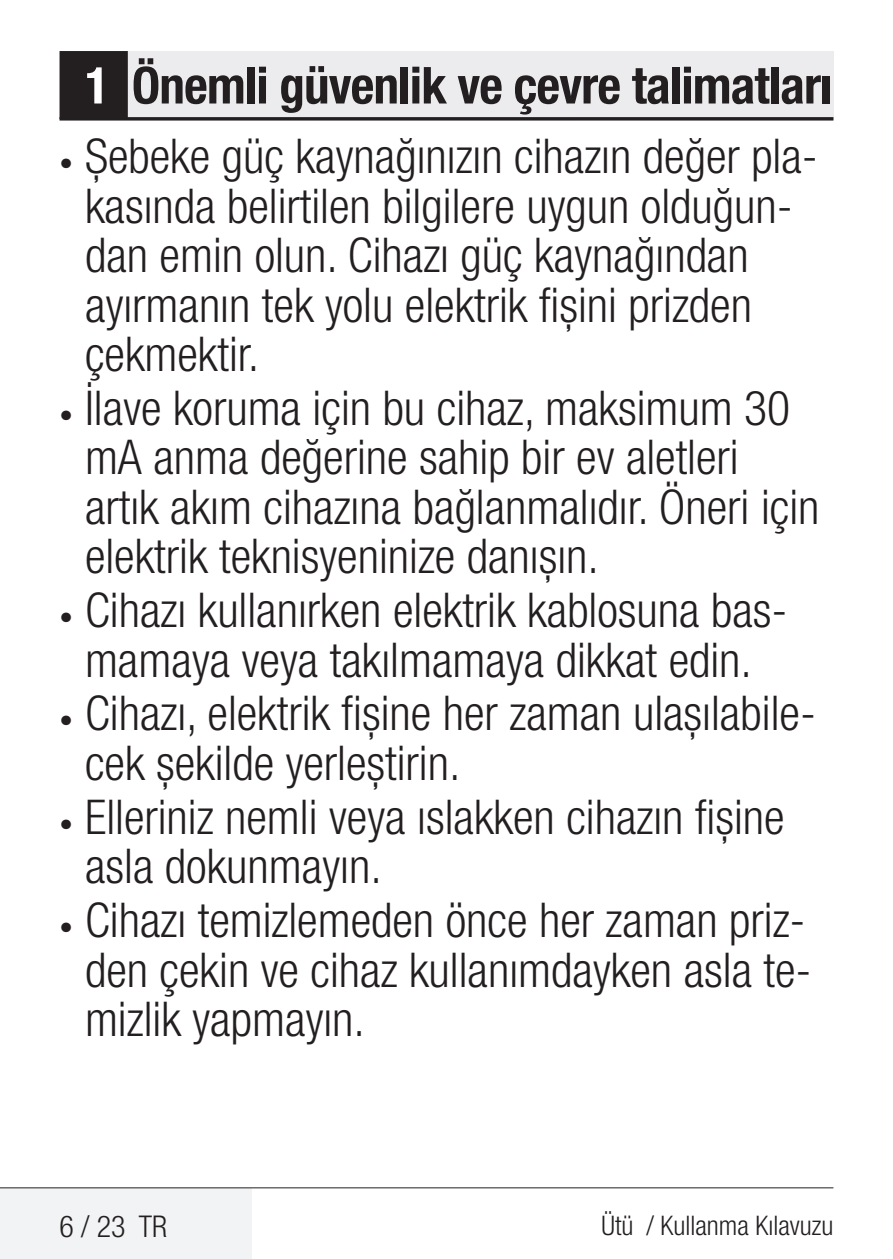
<style>
.page{position:relative;width:893px;height:1259px;background:#fff}
.page>*{position:absolute;margin:0;border:0;box-sizing:border-box;transform-origin:0 0}
.t1{font:700 condensed 51px "Helvetica Neue LT Pro";letter-spacing:-.015em;color:#231f20}
.t2{font:300 condensed 48px/49.5px "Helvetica Neue LT Pro";color:#231f20}
.t3{font:300 condensed 30px "Helvetica Neue LT Pro";color:#231f20}
.t4{font:300 condensed 27px "Helvetica Neue LT Pro";color:#231f20}
.s1{color:#fff}
.s2{font-weight:700;font-size:27px}
</style>
<div class="page">
<div style="left:60px;top:51px;width:773px;height:68px;background:#ececee"></div>
<hr style="left:60px;top:117px;width:773px;height:3px;background:#231f20">
<div style="left:61px;top:53px;width:65px;height:65px;background:#231f20"></div>
<div style="left:60px;top:51px;width:68px;height:68px;border:3px solid #231f20"></div>
<div style="left:0;top:1188px;width:252px;height:71px;background:#f2f3f4"></div>
<hr style="left:0;top:1187px;width:833px;height:1px;background:#231f20">
<p class="t1" style="left:85px;top:54px;width:749px"><span class="s1">1</span> Önemli güvenlik ve çevre talimatları</p>
<p class="t2" style="left:85px;top:131px;width:734px;text-indent:-26px"><span class="s2">•</span> Şebeke güç kaynağınızın cihazın değer pla&shy;kasında belirtilen bilgilere uygun olduğun&shy;dan emin olun. Cihazı güç kaynağından ayırmanın tek yolu elektrik fişini prizden çekmektir.</p>
<p class="t2" style="left:85px;top:383px;width:736px;text-indent:-26px"><span class="s2">•</span> İlave koruma için bu cihaz, maksimum 30 mA anma değerine sahip bir ev aletleri artık akım cihazına bağlanmalıdır. Öneri için elektrik teknisyeninize danışın.</p>
<p class="t2" style="left:60px;top:585px;width:730px;text-align:center"><span class="s2">•</span> Cihazı kullanırken elektrik kablosuna bas&shy;mamaya veya takılmamaya dikkat edin.</p>
<p class="t2" style="left:85px;top:688px;width:732px;text-indent:-26px"><span class="s2">•</span> Cihazı, elektrik fişine her zaman ulaşılabile&shy;cek şekilde yerleştirin.</p>
<p class="t2" style="left:85px;top:791px;width:701px;text-indent:-26px"><span class="s2">•</span> Elleriniz nemli veya ıslakken cihazın fişine asla dokunmayın.</p>
<p class="t2" style="left:85px;top:895px;width:728px;text-indent:-26px"><span class="s2">•</span> Cihazı temizlemeden önce her zaman priz&shy;den çekin ve cihaz kullanımdayken asla te&shy;mizlik yapmayın.</p>
<p class="t3" style="left:60px;top:1208px;width:109px">6 / 23 TR</p>
<p class="t4" style="left:602px;top:1210px;width:233px">Ütü / Kullanma Kılavuzu</p>
</div>
